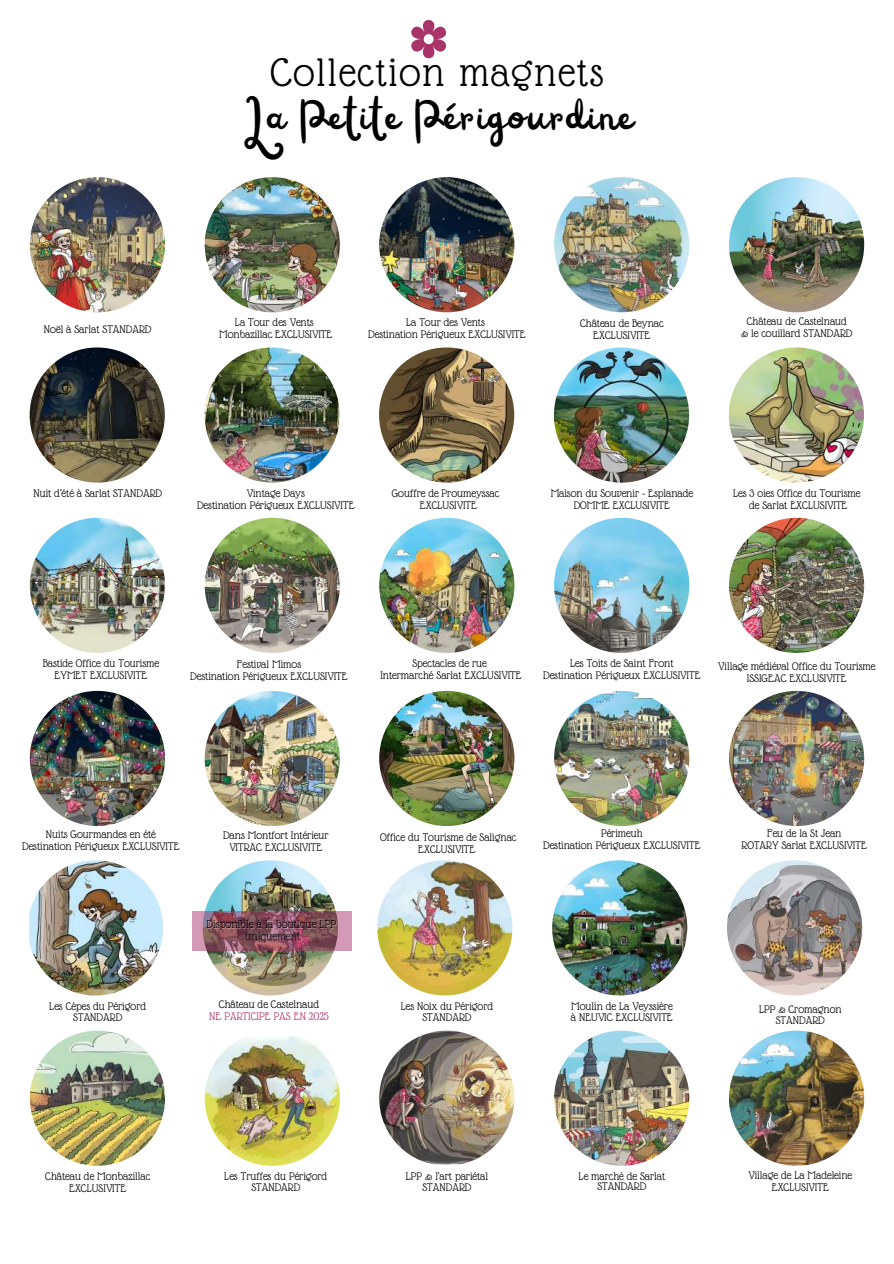
<style>
.page{position:relative;width:894px;height:1264px;background:#fff}
.page>*{position:absolute;margin:0;border:0;box-sizing:border-box;transform-origin:0 0}
.t1{font:47.85px "Railey";letter-spacing:.04em;color:#000}
.t2{font:43.35px "Glass Antiqua";letter-spacing:.04em;color:#000}
.t3{font:12.3px/11.2px "Glass Antiqua";color:#000;text-align:center}
.t4{font:12px/12px "Glass Antiqua";color:#000;text-align:center}
.t5{font:12px "Glass Antiqua";color:#a93469}
</style>
<div class="page">
<svg style="left:411px;top:20px;width:35px;height:39px"></svg>
<img style="left:28px;top:177px;width:837px;height:989px">
<svg style="left:193px;top:911px;width:159px;height:39px;background:#935b6c"></svg>
<h2 class="t2" style="left:270px;top:49px;width:334px">Collection magnets</h2>
<h1 class="t1" style="left:242px;top:91px;width:390px">La Petite Périgourdine</h1>
<p class="t4" style="left:44px;top:323px;width:109px">Noël à Sarlat STANDARD</p>
<p class="t4" style="left:219px;top:317px;width:115px">La Tour des Vents<br>Monbazillac EXCLUSIVITE</p>
<p class="t4" style="left:368px;top:317px;width:159px">La Tour des Vents<br>Destination Périgueux EXCLUSIVITE</p>
<p class="t4" style="left:580px;top:317px;width:85px">Château de Beynac<br>EXCLUSIVITE</p>
<p class="t4" style="left:741px;top:315px;width:113px">Château de Castelnaud<br>&amp; le couillard STANDARD</p>
<p class="t4" style="left:33px;top:487px;width:130px">Nuit d’été à Sarlat STANDARD</p>
<p class="t4" style="left:733px;top:487px;width:129px">Les 3 oies Office du Tourisme de Sarlat EXCLUSIVITE</p>
<p class="t4" style="left:197px;top:487px;width:159px">Vintage Days<br>Destination Périgueux EXCLUSIVITE</p>
<p class="t4" style="left:391px;top:487px;width:109px">Gouffre de Proumeyssac<br>EXCLUSIVITE</p>
<p class="t4" style="left:550px;top:487px;width:144px">Maison du Souvenir - Esplanade<br>DOMME EXCLUSIVITE</p>
<p class="t4" style="left:43px;top:657px;width:118px">Bastide Office du Tourisme<br>EYMET EXCLUSIVITE</p>
<p class="t4" style="left:190px;top:658px;width:159px">Festival Mimos<br>Destination Périgueux EXCLUSIVITE</p>
<p class="t4" style="left:543px;top:657px;width:159px">Les Toits de Saint Front<br>Destination Périgueux EXCLUSIVITE</p>
<p class="t4" style="left:380px;top:657px;width:143px">Spectacles de rue<br>Intermarché Sarlat EXCLUSIVITE</p>
<p class="t4" style="left:718px;top:660px;width:159px">Village médiéval Office du Tourisme<br>ISSIGEAC EXCLUSIVITE</p>
<p class="t4" style="left:22px;top:828px;width:159px">Nuits Gourmandes en été<br>Destination Périgueux EXCLUSIVITE</p>
<p class="t4" style="left:49px;top:1000px;width:98px;line-height:10.9px">Les Cèpes du Périgord<br>STANDARD</p>
<p class="t4" style="left:223px;top:829px;width:107px">Dans Montfort Intérieur<br>VITRAC EXCLUSIVITE</p>
<p class="t4" style="left:380px;top:830px;width:138px">Office du Tourisme de Salignac<br>EXCLUSIVITE</p>
<p class="t4" style="left:543px;top:826px;width:159px">Périmeuh<br>Destination Périgueux EXCLUSIVITE</p>
<p class="t4" style="left:741px;top:827px;width:127px">Feu de la St Jean<br>ROTARY Sarlat EXCLUSIVITE</p>
<p class="t3" style="left:206px;top:918px;width:131px">Disponible à la boutique LPP uniquement</p>
<p class="t4" style="left:219px;top:997px;width:102px">Château de Castelnaud</p>
<p class="t5" style="left:209px;top:1009px;width:121px">NE PARTICIPE PAS EN 2025</p>
<p class="t4" style="left:400px;top:1000px;width:94px;line-height:10.9px">Les Noix du Périgord<br>STANDARD</p>
<p class="t4" style="left:570px;top:999px;width:103px;text-align:left">Moulin de La Veyssière à NEUVIC EXCLUSIVITE</p>
<p class="t4" style="left:758px;top:1003px;width:84px;line-height:10.9px">LPP &amp; Cromagnon<br>STANDARD</p>
<p class="t4" style="left:45px;top:1169px;width:106px">Château de Monbazillac<br>EXCLUSIVITE</p>
<p class="t4" style="left:578px;top:1170px;width:88px;line-height:10.9px">Le marché de Sarlat<br>STANDARD</p>
<p class="t4" style="left:224px;top:1171px;width:104px;line-height:10.9px">Les Truffes du Périgord<br>STANDARD</p>
<p class="t4" style="left:406px;top:1171px;width:84px;line-height:10.9px">LPP &amp; l’art pariétal<br>STANDARD</p>
<p class="t4" style="left:748px;top:1169px;width:105px">Village de La Madeleine<br>EXCLUSIVITE</p>
</div>
